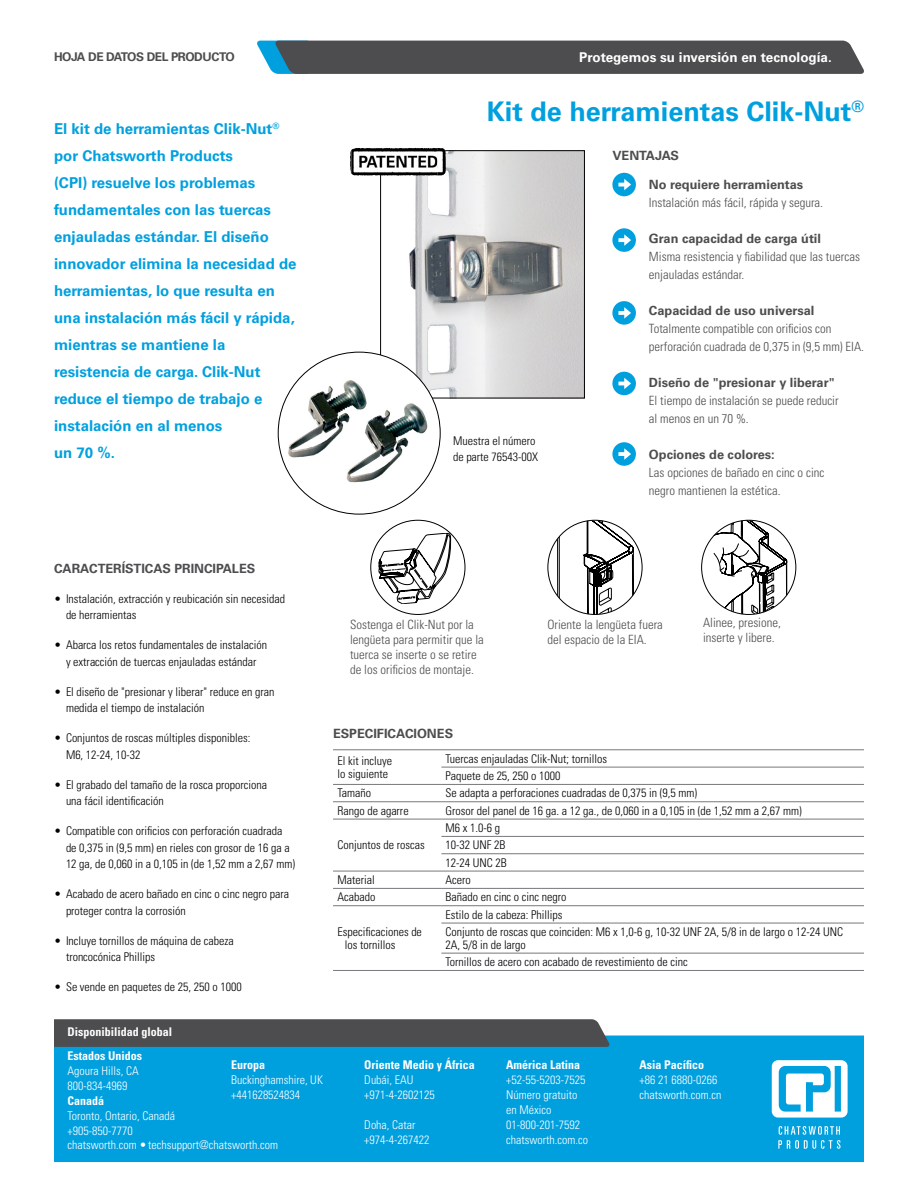
<style>
.page{position:relative;width:918px;height:1188px;background:#fff}
.page>*{position:absolute;margin:0;border:0;box-sizing:border-box;transform-origin:0 0}
.t1{font:700 27px "Univers LT Std";color:#00a0df}
.t2{font:700 15px/27px "Univers LT Std";color:#00a0df}
.t3{font:700 13.5px "Univers LT Std";color:#fff}
.t4{font:300 condensed 12.75px/15px "Univers LT Std";color:#4d4d4f}
.t5{font:700 12.75px "Univers LT Std";color:#4d4d4f}
.t6{font:300 condensed 12px/16.5px "Univers LT Std";color:#000}
.t7{font:300 condensed 12px/15px "Univers LT Std";color:#fff}
.t8{font:700 condensed 12px "Univers LT Std";color:#fff}
.t9{font:700 12px "Univers LT Std";letter-spacing:-.035em;color:#4d4d4f}
.s1{color:#00a0df}
</style>
<div class="page">
<svg style="left:257px;top:41px;width:607px;height:33px;background:#4f5458"></svg>
<div style="left:54px;top:1035px;width:810px;height:127px;background:#00a0df"></div>
<svg style="left:778px;top:1126px;width:63px;height:23px"></svg>
<svg style="left:772px;top:1060px;width:76px;height:58px"></svg>
<svg style="left:54px;top:1019px;width:556px;height:28px;background:#4f5053"></svg>
<hr style="left:333px;top:970px;width:108px;height:1px;background:#77787b">
<hr style="left:333px;top:749px;width:108px;height:1px;background:#77787b">
<hr style="left:441px;top:749px;width:423px;height:1px;background:#77787b">
<hr style="left:441px;top:767px;width:423px;height:1px;background:#77787b">
<hr style="left:333px;top:784px;width:108px;height:1px;background:#77787b">
<hr style="left:441px;top:784px;width:423px;height:1px;background:#77787b">
<hr style="left:333px;top:801px;width:108px;height:1px;background:#77787b">
<hr style="left:441px;top:801px;width:423px;height:1px;background:#77787b">
<hr style="left:333px;top:819px;width:108px;height:1px;background:#77787b">
<hr style="left:441px;top:819px;width:423px;height:1px;background:#77787b">
<hr style="left:441px;top:836px;width:423px;height:1px;background:#77787b">
<hr style="left:441px;top:853px;width:423px;height:1px;background:#77787b">
<hr style="left:333px;top:871px;width:108px;height:1px;background:#77787b">
<hr style="left:441px;top:871px;width:423px;height:1px;background:#77787b">
<hr style="left:333px;top:888px;width:108px;height:1px;background:#77787b">
<hr style="left:441px;top:888px;width:423px;height:1px;background:#77787b">
<hr style="left:333px;top:905px;width:108px;height:1px;background:#77787b">
<hr style="left:441px;top:905px;width:423px;height:1px;background:#77787b">
<hr style="left:441px;top:923px;width:423px;height:1px;background:#77787b">
<hr style="left:441px;top:953px;width:423px;height:1px;background:#77787b">
<hr style="left:441px;top:970px;width:423px;height:1px;background:#77787b">
<svg style="left:612px;top:173px;width:24px;height:23px"></svg>
<svg style="left:612px;top:228px;width:24px;height:24px"></svg>
<svg style="left:612px;top:301px;width:24px;height:24px"></svg>
<svg style="left:612px;top:372px;width:24px;height:23px"></svg>
<svg style="left:378px;top:533px;width:73px;height:71px"></svg>
<svg style="left:548px;top:520px;width:86px;height:94px"></svg>
<svg style="left:702px;top:520px;width:94px;height:94px"></svg>
<svg style="left:702px;top:520px;width:85px;height:94px"></svg>
<img style="left:383px;top:152px;width:200px;height:244px">
<div style="left:380px;top:150px;width:205px;height:248px;border:1px solid #000"></div>
<img style="left:278px;top:352px;width:162px;height:162px;border-radius:81px">
<svg style="left:612px;top:442px;width:24px;height:24px"></svg>
<img style="left:350px;top:154px;width:8px;height:22px">
<img style="left:445px;top:154px;width:2px;height:21px">
<img style="left:358px;top:175px;width:80px;height:1px">
<img style="left:351px;top:148px;width:94px;height:27px">
<p class="t9" style="left:54px;top:50px;width:182px">HOJA DE DATOS DEL PRODUCTO</p>
<p class="t3" style="left:579px;top:49px;width:254px">Protegemos su inversión en tecnología.</p>
<p class="t2" style="left:54px;top:115px;width:244px">El kit de herramientas Clik-Nut<sup>® </sup>por Chatsworth Products<br>(CPI) resuelve los problemas fundamentales con las tuercas enjauladas estándar. El diseño innovador elimina la necesidad de herramientas, lo que resulta en una instalación más fácil y rápida, mientras se mantiene la resistencia de carga. Clik-Nut reduce el tiempo de trabajo e instalación en al menos<br>un 70 %.</p>
<h1 class="t1" style="left:487px;top:95px;width:379px">Kit de herramientas Clik-Nut<sup>®</sup></h1>
<p class="t6" style="left:453px;top:433px;width:87px">Muestra el número de parte 76543-00X</p>
<p class="t5" style="left:612px;top:148px;width:68px">VENTAJAS</p>
<p class="t5" style="left:649px;top:177px;width:156px">No requiere herramientas</p>
<p class="t4" style="left:649px;top:195px;width:176px">Instalación más fácil, rápida y segura.</p>
<p class="t5" style="left:649px;top:231px;width:174px">Gran capacidad de carga útil</p>
<p class="t4" style="left:649px;top:247px;width:212px;line-height:18px">Misma resistencia y fiabilidad que las tuercas enjauladas estándar.</p>
<p class="t5" style="left:649px;top:303px;width:167px">Capacidad de uso universal</p>
<p class="t4" style="left:649px;top:319px;width:217px;line-height:18px">Totalmente compatible con orificios con perforación cuadrada de 0,375 in (9,5 mm) EIA.</p>
<p class="t5" style="left:649px;top:375px;width:187px">Diseño de "presionar y liberar"</p>
<p class="t4" style="left:649px;top:391px;width:191px;line-height:18px">El tiempo de instalación se puede reducir al menos en un 70 %.</p>
<p class="t5" style="left:649px;top:447px;width:127px">Opciones de colores:</p>
<p class="t4" style="left:649px;top:463px;width:177px;line-height:18px">Las opciones de bañado en cinc o cinc negro mantienen la estética.</p>
<p class="t5" style="left:54px;top:561px;width:203px">CARACTERÍSTICAS PRINCIPALES</p>
<p class="t6" style="left:66px;top:590px;width:221px;text-indent:-12px">• Instalación, extracción y reubicación sin necesidad de herramientas</p>
<p class="t6" style="left:54px;top:637px;width:215px;text-align:center">• Abarca los retos fundamentales de instalación y extracción de tuercas enjauladas estándar</p>
<p class="t6" style="left:66px;top:683px;width:210px;text-indent:-12px">• El diseño de "presionar y liberar" reduce en gran medida el tiempo de instalación</p>
<p class="t6" style="left:66px;top:730px;width:186px;text-indent:-12px">• Conjuntos de roscas múltiples disponibles:<br>M6, 12-24, 10-32</p>
<p class="t6" style="left:66px;top:776px;width:203px;text-indent:-12px">• El grabado del tamaño de la rosca proporciona una fácil identificación</p>
<p class="t6" style="left:66px;top:823px;width:231px;text-indent:-12px">• Compatible con orificios con perforación cuadrada de 0,375 in (9,5 mm) en rieles con grosor de 16 ga a<br>12 ga, de 0,060 in a 0,105 in (de 1,52 mm a 2,67 mm)</p>
<p class="t6" style="left:66px;top:886px;width:225px;text-indent:-12px">• Acabado de acero bañado en cinc o cinc negro para proteger contra la corrosión</p>
<p class="t6" style="left:66px;top:932px;width:169px;text-indent:-12px">• Incluye tornillos de máquina de cabeza troncocónica Phillips</p>
<p class="t6" style="left:54px;top:979px;width:189px">• Se vende en paquetes de 25, 250 o 1000</p>
<p class="t4" style="left:350px;top:617px;width:135px">Sostenga el Clik-Nut por la lengüeta para permitir que la tuerca se inserte o se retire de los orificios de montaje.</p>
<p class="t4" style="left:548px;top:617px;width:117px">Oriente la lengüeta fuera del espacio de la EIA.</p>
<p class="t4" style="left:703px;top:615px;width:79px">Alinee, presione, inserte y libere.</p>
<p class="t5" style="left:333px;top:726px;width:122px">ESPECIFICACIONES</p>
<p class="t6" style="left:337px;top:754px;width:56px;line-height:12.8px">El kit incluye lo siguiente</p>
<p class="t6" style="left:445px;top:750px;width:163px;line-height:17.4px">Tuercas enjauladas Clik-Nut; tornillos<br>Paquete de 25, 250 o 1000</p>
<p class="t6" style="left:337px;top:785px;width:35px">Tamaño</p>
<p class="t6" style="left:445px;top:785px;width:253px">Se adapta a perforaciones cuadradas de 0,375 in (9,5 mm)</p>
<p class="t6" style="left:337px;top:802px;width:73px">Rango de agarre</p>
<p class="t6" style="left:445px;top:802px;width:358px">Grosor del panel de 16 ga. a 12 ga., de 0,060 in a 0,105 in (de 1,52 mm a 2,67 mm)</p>
<p class="t6" style="left:337px;top:837px;width:89px">Conjuntos de roscas</p>
<p class="t6" style="left:445px;top:819px;width:63px;line-height:17.4px">M6 x 1.0-6 g<br>10-32 UNF 2B<br>12-24 UNC 2B</p>
<p class="t6" style="left:337px;top:872px;width:39px">Material</p>
<p class="t6" style="left:445px;top:872px;width:27px">Acero</p>
<p class="t6" style="left:337px;top:889px;width:39px">Acabado</p>
<p class="t6" style="left:445px;top:889px;width:123px">Bañado en cinc o cinc negro</p>
<p class="t6" style="left:345px;top:925px;width:79px;line-height:12.8px;text-indent:-8px">Especificaciones de los tornillos</p>
<p class="t6" style="left:445px;top:906px;width:399px;line-height:17.4px">Estilo de la cabeza: Phillips<br>Conjunto de roscas que coinciden: M6 x 1,0-6 g, 10-32 UNF 2A, 5/8 in de largo o 12-24 UNC</p>
<p class="t6" style="left:445px;top:936px;width:244px;line-height:17.4px">2A, 5/8 in de largo<br>Tornillos de acero con acabado de revestimiento de cinc</p>
<p class="t8" style="left:68px;top:1024px;width:106px">Disponibilidad global</p>
<p class="t8" style="left:68px;top:1048px;width:76px">Estados Unidos</p>
<p class="t7" style="left:68px;top:1063px;width:73px">Agoura Hills, CA<br>800-834-4969</p>
<p class="t8" style="left:68px;top:1093px;width:38px">Canadá</p>
<p class="t7" style="left:68px;top:1108px;width:109px">Toronto, Ontario, Canadá +905-850-7770</p>
<p class="t7" style="left:68px;top:1137px;width:212px">chatsworth.com •techsupport@chatsworth.com</p>
<p class="t8" style="left:231px;top:1057px;width:35px">Europa</p>
<p class="t7" style="left:231px;top:1072px;width:93px">Buckinghamshire, UK +441628524834</p>
<p class="t8" style="left:364px;top:1057px;width:112px">Oriente Medio y África</p>
<p class="t7" style="left:364px;top:1072px;width:72px">Dubái, EAU +971-4-2602125</p>
<p class="t7" style="left:364px;top:1117px;width:67px">Doha, Catar +974-4-267422</p>
<p class="t8" style="left:506px;top:1057px;width:75px">América Latina</p>
<p class="t7" style="left:506px;top:1072px;width:108px">+52-55-5203-7525<br>Número gratuito<br>en México<br>01-800-201-7592 chatsworth.com.co<span class="s1">swor-</span></p>
<p class="t8" style="left:639px;top:1057px;width:66px">Asia Pacífico</p>
<p class="t7" style="left:639px;top:1072px;width:83px">+86 21 6880-0266 chatsworth.com.cn</p>
</div>
